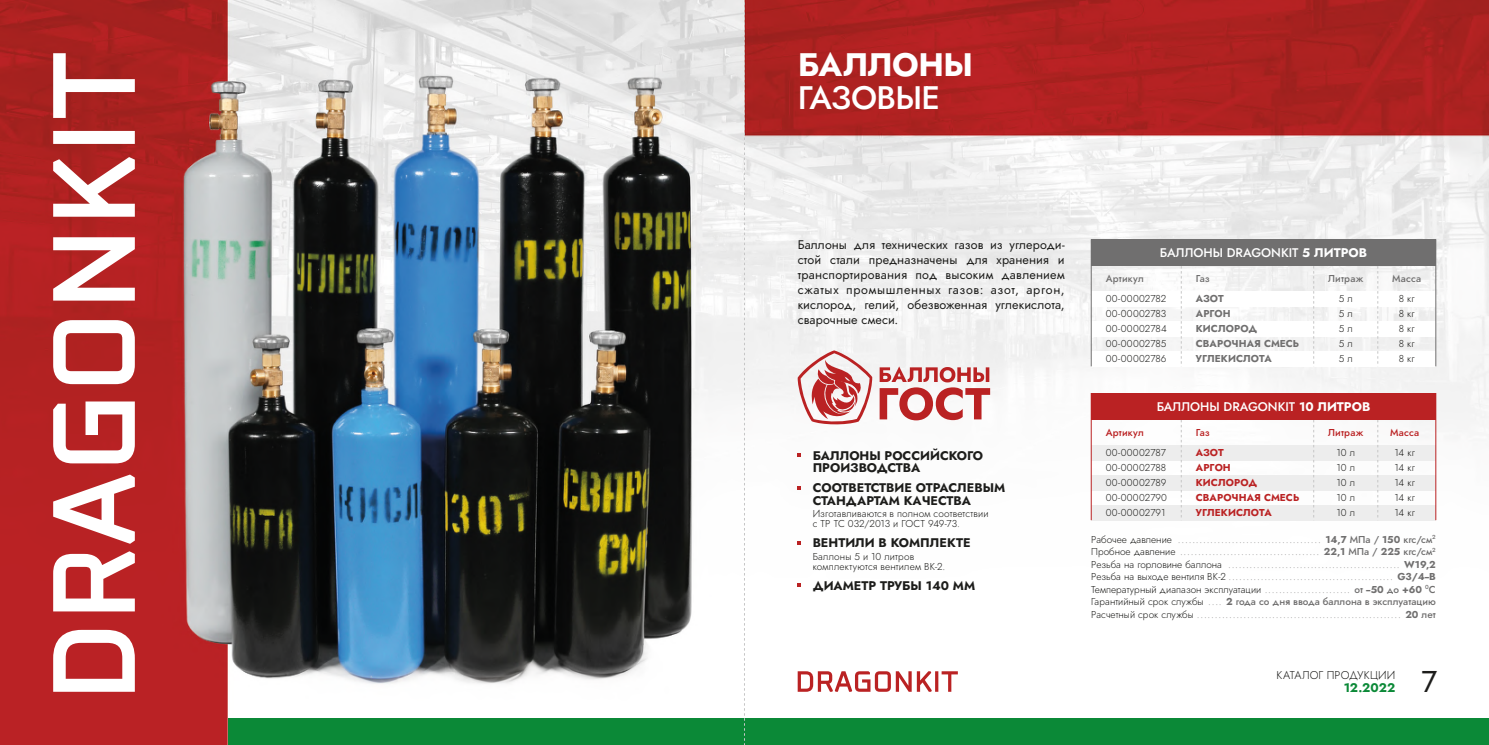
<style>
.page{position:relative;width:1489px;height:745px;background:#fff}
.page>*{position:absolute;margin:0;border:0;box-sizing:border-box;transform-origin:0 0}
.t1{font:700 32.5px "Jost";letter-spacing:-.02em;color:#fff}
.t2{font:500 32.5px "Jost";letter-spacing:-.02em;color:#fff}
.t3{font:30px "Jost";color:#1d1d1b}
.t4{font:12.5px/15px "Jost";letter-spacing:.01em;color:#1d1d1b;text-align:justify}
.t5{font:700 12.5px/12.5px "Jost";color:#1d1d1b}
.t6{font:500 12.5px "Jost";color:#fff}
.t7{font:700 12.5px "Jost";letter-spacing:-.005em;color:#0b8937}
.t8{font:300 11.25px "Jost";color:#1d1d1b}
.t9{font:300 10px/12.5px "Jost";color:#706f6f}
.t10{font:300 10px/15px "Jost";letter-spacing:.01em;color:#1d1d1b;text-align:justify}
.t11{font:700 10px/15px "Jost";letter-spacing:.005em;color:#706f6f}
.t12{font:700 10px/15px "Jost";letter-spacing:.005em;color:#ba2223}
.t13{font:500 10px "Jost";letter-spacing:.015em;color:#706f6f}
.t14{font:500 10px "Jost";letter-spacing:.015em;color:#ba2223}
.s1{font-weight:700}
.s2{color:#1d1d1b}
.s3{font-weight:500}
</style>
<div class="page">
<img style="left:0;top:0;width:1488px;height:744px">
<div style="left:744px;top:718px;width:744px;height:26px;background:#0b8937"></div>
<div style="left:1091px;top:291px;width:344px;height:15px;background:#fff"></div>
<div style="left:1091px;top:321px;width:344px;height:15px;background:#fff"></div>
<div style="left:1091px;top:351px;width:344px;height:15px;background:#fff"></div>
<svg style="left:1180px;top:266px;width:1px;height:97px"></svg>
<svg style="left:1313px;top:266px;width:1px;height:98px"></svg>
<svg style="left:1377px;top:266px;width:1px;height:98px"></svg>
<hr style="left:1090px;top:239px;width:1px;height:127px;background:#706f6f">
<hr style="left:1435px;top:239px;width:1px;height:127px;background:#706f6f">
<div style="left:1091px;top:239px;width:344px;height:27px;background:#706f6f"></div>
<div style="left:1091px;top:445px;width:344px;height:15px;background:#ededed"></div>
<div style="left:1091px;top:475px;width:344px;height:15px;background:#ededed"></div>
<div style="left:1091px;top:505px;width:344px;height:15px;background:#ededed"></div>
<svg style="left:1180px;top:419px;width:1px;height:86px"></svg>
<svg style="left:1313px;top:419px;width:1px;height:99px"></svg>
<svg style="left:1377px;top:419px;width:1px;height:99px"></svg>
<hr style="left:1090px;top:393px;width:1px;height:127px;background:#ba2223">
<hr style="left:1435px;top:393px;width:1px;height:127px;background:#ba2223">
<div style="left:1091px;top:393px;width:344px;height:26px;background:#ba2223"></div>
<svg style="left:797px;top:670px;width:160px;height:21px"></svg>
<svg style="left:797px;top:453px;width:4px;height:3px"></svg>
<svg style="left:797px;top:485px;width:4px;height:4px"></svg>
<svg style="left:797px;top:540px;width:4px;height:4px"></svg>
<svg style="left:797px;top:583px;width:4px;height:3px"></svg>
<svg style="left:53px;top:53px;width:82px;height:638px"></svg>
<div style="left:227px;top:718px;width:517px;height:26px;background:#0b8937"></div>
<svg style="left:879px;top:366px;width:111px;height:54px"></svg>
<svg style="left:797px;top:350px;width:75px;height:75px"></svg>
<svg style="left:744px;top:0;width:1px;height:744px"></svg>
<h1 class="t1" style="left:797px;top:42px;width:177px">БАЛЛОНЫ</h1>
<h1 class="t2" style="left:797px;top:75px;width:144px">ГАЗОВЫЕ</h1>
<p class="t4" style="left:797px;top:237px;width:268px">Баллоны для технических газов из углероди&shy;стой стали предназначены для хранения и транспортирования под высоким давлением сжатых промышленных газов: азот, аргон, кислород, гелий, обезвоженная углекислота, сварочные смеси.</p>
<p class="t5" style="left:812px;top:449px;width:172px">БАЛЛОНЫ РОССИЙСКОГО<br>ПРОИЗВОДСТВА</p>
<p class="t5" style="left:812px;top:481px;width:194px">СООТВЕТСТВИЕ ОТРАСЛЕВЫМ<br>СТАНДАРТАМ КАЧЕСТВА</p>
<p class="t10" style="left:812px;top:508px;width:177px;line-height:10px">Изготавливаются в полном соответствии с ТР ТС 032/2013 и ГОСТ 949-73.</p>
<p class="t5" style="left:812px;top:536px;width:159px">ВЕНТИЛИ В КОМПЛЕКТЕ</p>
<p class="t10" style="left:812px;top:551px;width:134px;line-height:10px">Баллоны 5 и 10 литров комплектуются вентилем ВК-2.</p>
<p class="t5" style="left:812px;top:579px;width:164px">ДИАМЕТР ТРУБЫ 140 ММ</p>
<p class="t6" style="left:1159px;top:244px;width:208px">БАЛЛОНЫ DRAGONKIT <span class="s1">5 ЛИТРОВ</span></p>
<p class="t13" style="left:1105px;top:272px;width:40px">Артикул</p>
<p class="t13" style="left:1195px;top:272px;width:15px">Газ</p>
<p class="t13" style="left:1327px;top:272px;width:37px">Литраж</p>
<p class="t13" style="left:1392px;top:272px;width:31px">Масса</p>
<p class="t10" style="left:1105px;top:291px;width:63px">00-00002782<br>00-00002783<br>00-00002784<br>00-00002785<br>00-00002786</p>
<p class="t11" style="left:1195px;top:291px;width:105px">АЗОТ<br>АРГОН<br>КИСЛОРОД<br>СВАРОЧНАЯ СМЕСЬ<br>УГЛЕКИСЛОТА</p>
<p class="t10" style="left:1338px;top:291px;width:15px">5 л 5 л 5 л 5 л 5 л</p>
<p class="t10" style="left:1398px;top:291px;width:17px">8 кг 8 кг 8 кг 8 кг 8 кг</p>
<p class="t6" style="left:1156px;top:398px;width:215px">БАЛЛОНЫ DRAGONKIT <span class="s1">10 ЛИТРОВ</span></p>
<p class="t14" style="left:1105px;top:425px;width:40px">Артикул</p>
<p class="t14" style="left:1195px;top:425px;width:15px">Газ</p>
<p class="t14" style="left:1327px;top:425px;width:37px">Литраж</p>
<p class="t14" style="left:1389px;top:425px;width:31px">Масса</p>
<p class="t10" style="left:1105px;top:445px;width:63px">00-00002787<br>00-00002788<br>00-00002789<br>00-00002790<br>00-00002791</p>
<p class="t12" style="left:1195px;top:445px;width:105px">АЗОТ<br>АРГОН<br>КИСЛОРОД<br>СВАРОЧНАЯ СМЕСЬ<br>УГЛЕКИСЛОТА</p>
<p class="t10" style="left:1336px;top:445px;width:20px">10 л 10 л 10 л 10 л 10 л</p>
<p class="t10" style="left:1394px;top:445px;width:22px">14 кг 14 кг 14 кг 14 кг 14 кг</p>
<p class="t9" style="left:1091px;top:532px;width:346px"><span class="s2">Рабочее давление<br>Пробное давление</span> ....................................... <span class="s1">22,1</span> <span class="s3">МПа /</span> <span class="s1">225</span> <span class="s3">кгс/см</span><sup>2<br></sup><span class="s2">Резьба на горловине баллона<br>Резьба на выходе вентиля ВК-2</span> .............................................. <span class="s1">G3/4-В </span><span class="s2">Температурный диапазон эксплуатации</span> ........................ <span class="s3">от</span> <span class="s1">-50</span> <span class="s3">до</span> <span class="s1">+60</span> <sup>0</sup><span class="s3">С </span><span class="s2">Гарантийный срок службы</span> .... <span class="s1">2</span> <span class="s3">года со дня ввода баллона в эксплуатацию </span><span class="s2">Расчетный срок службы</span> ......................................................... <span class="s1">20</span> <span class="s3">лет</span></p>
<p class="t9" style="left:1177px;top:532px;width:259px">........................................ <span class="s1">14,7</span> <span class="s3">МПа /</span> <span class="s1">150</span> <span class="s3">кгс/см</span><sup>2</sup></p>
<p class="t9" style="left:1227px;top:557px;width:209px">................................................ <span class="s1">W19,2</span></p>
<p class="t8" style="left:1276px;top:667px;width:120px">КАТАЛОГ ПРОДУКЦИИ</p>
<p class="t7" style="left:1343px;top:678px;width:53px">12.2022</p>
<h2 class="t3" style="left:1421px;top:660px;width:17px">7</h2>
</div>
